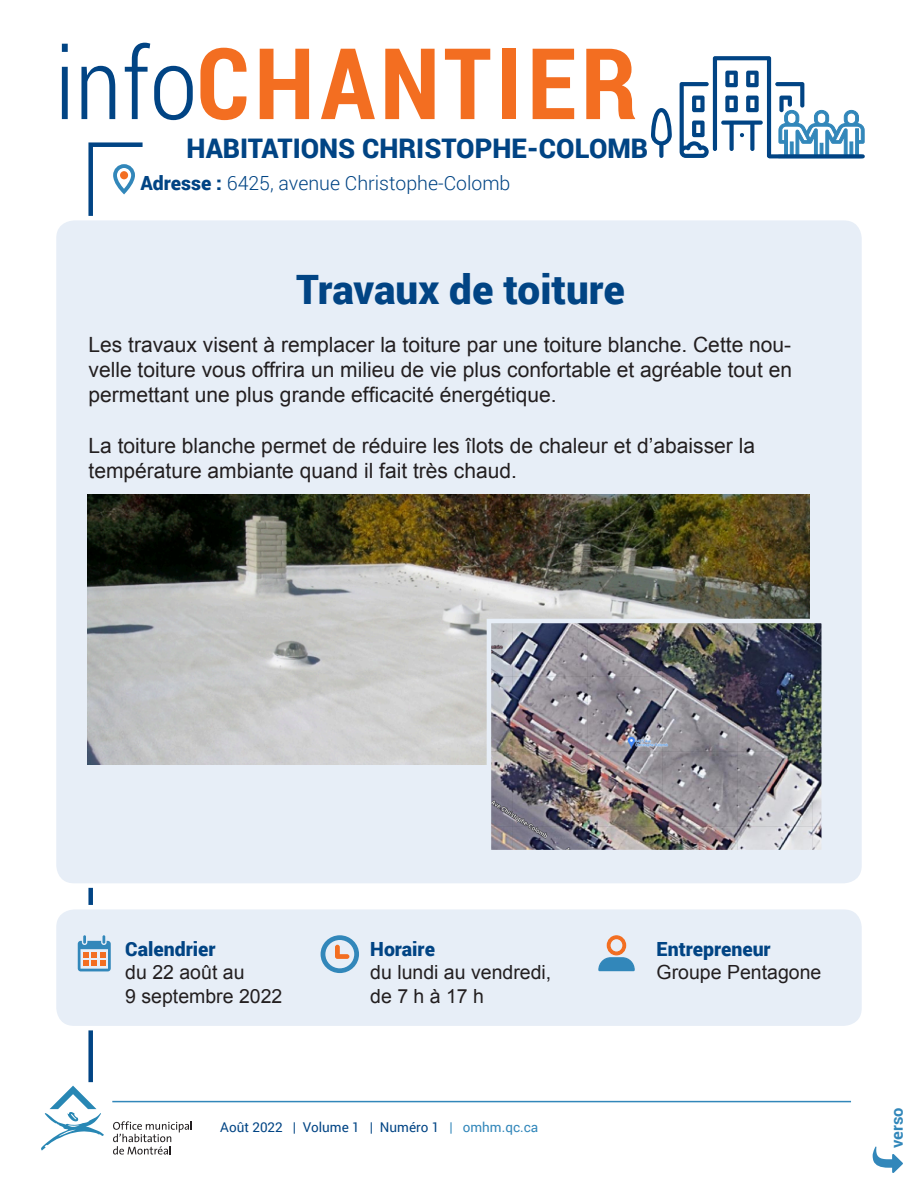
<style>
.page{position:relative;width:918px;height:1188px;background:#fff}
.page>*{position:absolute;margin:0;border:0;box-sizing:border-box;transform-origin:0 0}
.t1{font:700 99px "Roboto Condensed";letter-spacing:.05em;color:#f36e21}
.t2{font:900 40.5px "Roboto";color:#014484}
.t3{font:900 27px "Roboto";color:#014484}
.t4{font:21px/25.2px "Arial";color:#231f20;text-align:justify}
.t5{font:19.5px/23.4px "Arial";color:#231f20}
.t6{font:300 19.5px "Roboto";color:#014484}
.t7{font:900 19.5px "Roboto";color:#014484}
.t8{font:700 16.5px "Roboto";color:#3287ba}
.t9{font:13.5px "Roboto";color:#014484}
.s1{font-weight:300;color:#014484}
.s2{font-weight:900}
.s3{color:#3287ba}
</style>
<div class="page">
<svg style="left:88px;top:142px;width:55px;height:941px"></svg>
<div style="left:54px;top:218px;width:810px;height:668px;background:#e7eef7;border-radius:20px"></div>
<div style="left:52px;top:216px;width:814px;height:672px;border:4px solid #fff;border-radius:20px"></div>
<div style="left:54px;top:907px;width:810px;height:121px;background:#e7eef7;border-radius:20px"></div>
<div style="left:52px;top:905px;width:814px;height:125px;border:4px solid #fff;border-radius:20px"></div>
<svg style="left:651px;top:108px;width:21px;height:50px"></svg>
<svg style="left:680px;top:56px;width:185px;height:102px"></svg>
<svg style="left:770px;top:154px;width:93px;height:4px"></svg>
<svg style="left:78px;top:935px;width:33px;height:36px"></svg>
<svg style="left:321px;top:935px;width:38px;height:38px"></svg>
<svg style="left:598px;top:935px;width:37px;height:37px"></svg>
<svg style="left:873px;top:1147px;width:30px;height:26px"></svg>
<div style="left:113px;top:164px;width:22px;height:30px;border:4px solid #3287ba;border-radius:9px"></div>
<div style="left:120px;top:171px;width:8px;height:8px;background:#f36e21;border-radius:50%"></div>
<img style="left:87px;top:495px;width:722px;height:270px">
<svg style="left:113px;top:1121px;width:79px;height:34px"></svg>
<svg style="left:41px;top:1086px;width:63px;height:64px"></svg>
<hr style="left:112px;top:1101px;width:739px;height:1px;background:#3287ba">
<img style="left:492px;top:624px;width:329px;height:225px">
<div style="left:487px;top:619px;width:339px;height:235px;border:4px solid #e7eef7"></div>
<p class="t1" style="left:55px;top:14px;width:584px"><span class="s1">info</span>CHANTIER</p>
<p class="t3" style="left:186px;top:129px;width:463px">HABITATIONS CHRISTOPHE-COLOMB</p>
<p class="t6" style="left:140px;top:170px;width:372px"><span class="s2">Adresse :</span> 6425, avenue Christophe-Colomb</p>
<p class="t2" style="left:296px;top:261px;width:330px">Travaux de toiture</p>
<p class="t4" style="left:89px;top:332px;width:705px">Les travaux visent à remplacer la toiture par une toiture blanche. Cette nou&shy;velle toiture vous offrira un milieu de vie plus confortable et agréable tout en permettant une plus grande efficacité énergétique.</p>
<p class="t4" style="left:89px;top:433px;width:668px">La toiture blanche permet de réduire les îlots de chaleur et d’abaisser la température ambiante quand il fait très chaud.</p>
<p class="t7" style="left:125px;top:935px;width:92px">Calendrier</p>
<p class="t5" style="left:125px;top:961px;width:121px">du 22 août au</p>
<p class="t5" style="left:125px;top:984px;width:159px">9 septembre 2022</p>
<p class="t7" style="left:370px;top:935px;width:66px">Horaire</p>
<p class="t5" style="left:370px;top:961px;width:183px">du lundi au vendredi, de 7 h à 17 h</p>
<p class="t9" style="left:220px;top:1117px;width:320px">Août 2022 | Volume 1 | Numéro 1 <span class="s3">| omhm.qc.ca</span></p>
<p class="t7" style="left:657px;top:935px;width:116px">Entrepreneur</p>
<p class="t5" style="left:657px;top:961px;width:166px">Groupe Pentagone</p>
<p class="t8" style="left:885px;top:1148px;width:42px;rotate:-90deg">verso</p>
</div>
